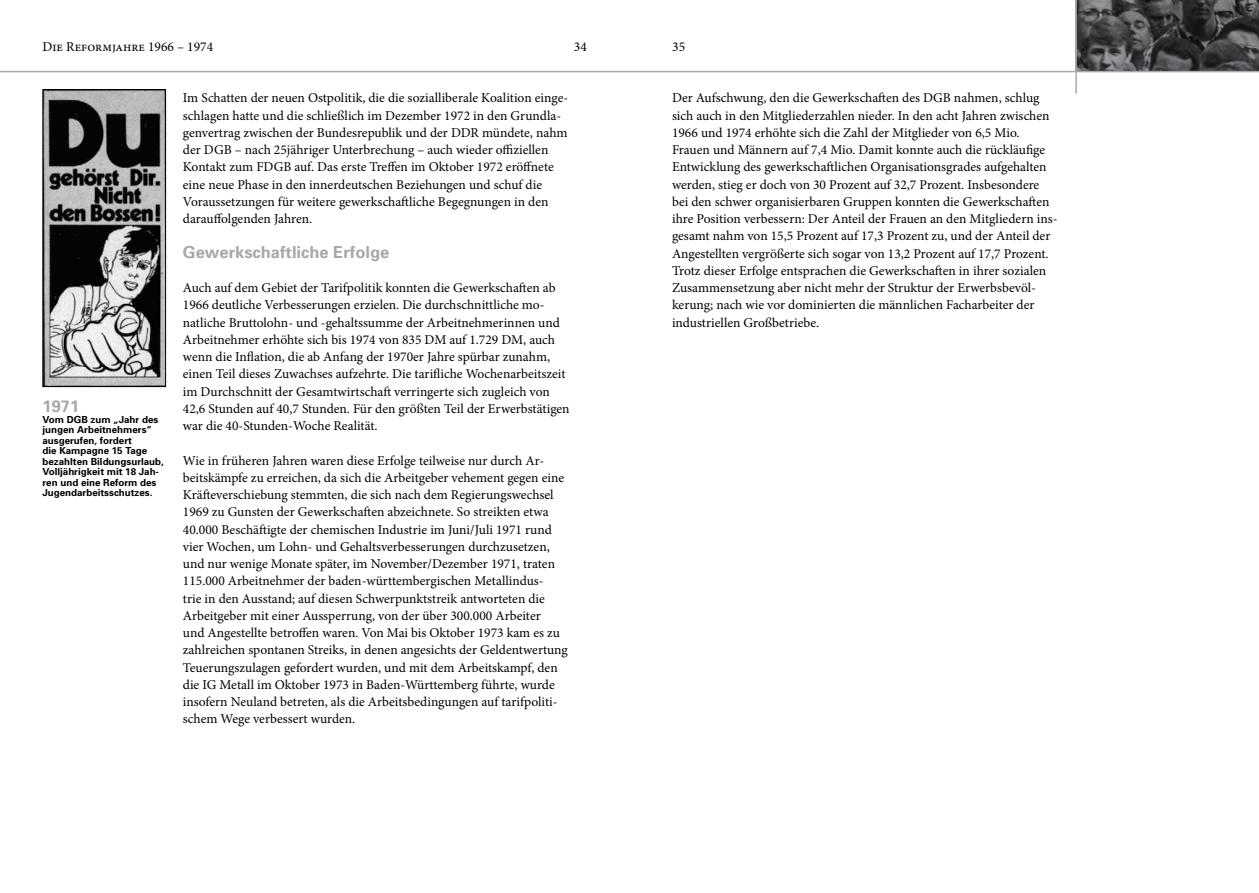
<style>
.page{position:relative;width:1259px;height:893px;background:#fff}
.page>*{position:absolute;margin:0;border:0;box-sizing:border-box;transform-origin:0 0}
.t1{font:700 16.5px "Univers";color:#a7a8aa}
.t2{font:13.5px/17.2px "Minion Pro";color:#000}
.t3{font:700 9.75px/10.5px "Univers";color:#000}
</style>
<div class="page">
<svg style="left:1076px;top:0;width:183px;height:71px;background:#464649"></svg>
<hr style="left:1075px;top:0;width:1px;height:94px;background:#a7a8aa">
<hr style="left:0;top:71px;width:1259px;height:1px;background:#a7a8aa">
<img style="left:45px;top:91px;width:119px;height:294px">
<div style="left:43px;top:89px;width:123px;height:298px;border:1px solid #000"></div>
<p class="t2" style="left:43px;top:38px;width:172px">Die Reformjahre 1966 – 1974</p>
<p class="t2" style="left:574px;top:38px;width:15px">34</p>
<p class="t2" style="left:672px;top:38px;width:15px">35</p>
<p class="t1" style="left:43px;top:396px;width:38px">1971</p>
<p class="t3" style="left:43px;top:414px;width:123px">Vom DGB zum „Jahr des jungen Arbeitnehmers“ ausgerufen, fordert<br>die Kampagne 15 Tage bezahlten Bildungsurlaub,<br>Volljährigkeit mit 18 Jah&shy;ren und eine Reform des<br>Jugendarbeitsschutzes.</p>
<p class="t2" style="left:183px;top:89px;width:387px">Im Schatten der neuen Ostpolitik, die die sozialliberale Koalition einge&shy;schlagen hatte und die schließlich im Dezember 1972 in den Grundla&shy;genvertrag zwischen der Bundesrepublik und der DDR mündete, nahm der DGB – nach 25jähriger Unterbrechung – auch wieder offiziellen Kontakt zum FDGB auf. Das erste Treffen im Oktober 1972 eröffnete eine neue Phase in den innerdeutschen Beziehungen und schuf die Voraussetzungen für weitere gewerkschaftliche Begegnungen in den darauffolgenden Jahren.</p>
<p class="t1" style="left:183px;top:241px;width:208px">Gewerkschaftliche Erfolge</p>
<p class="t2" style="left:183px;top:279px;width:388px">Auch auf dem Gebiet der Tarifpolitik konnten die Gewerkschaften ab 1966 deutliche Verbesserungen erzielen. Die durchschnittliche mo&shy;natliche Bruttolohn- und -gehaltssumme der Arbeitnehmerinnen und Arbeitnehmer erhöhte sich bis 1974 von 835 DM auf 1.729 DM, auch wenn die Inflation, die ab Anfang der 1970er Jahre spürbar zunahm, einen Teil dieses Zuwachses aufzehrte. Die tarifliche Wochenarbeitszeit im Durchschnitt der Gesamtwirtschaft verringerte sich zugleich von 42,6 Stunden auf 40,7 Stunden. Für den größten Teil der Erwerbstätigen war die 40-Stunden-Woche Realität.</p>
<p class="t2" style="left:183px;top:452px;width:386px">Wie in früheren Jahren waren diese Erfolge teilweise nur durch Ar&shy;beitskämpfe zu erreichen, da sich die Arbeitgeber vehement gegen eine Kräfteverschiebung stemmten, die sich nach dem Regierungswechsel 1969 zu Gunsten der Gewerkschaften abzeichnete. So streikten etwa 40.000 Beschäftigte der chemischen Industrie im Juni/Juli 1971 rund vier Wochen, um Lohn- und Gehaltsverbesserungen durchzusetzen, und nur wenige Monate später, im November/Dezember 1971, traten 115.000 Arbeitnehmer der baden-württembergischen Metallindus-<br>trie in den Ausstand; auf diesen Schwerpunktstreik antworteten die Arbeitgeber mit einer Aussperrung, von der über 300.000 Arbeiter<br>und Angestellte betroffen waren. Von Mai bis Oktober 1973 kam es zu zahlreichen spontanen Streiks, in denen angesichts der Geldentwertung Teuerungszulagen gefordert wurden, und mit dem Arbeitskampf, den die IG Metall im Oktober 1973 in Baden-Württemberg führte, wurde insofern Neuland betreten, als die Arbeitsbedingungen auf tarifpoliti&shy;schem Wege verbessert wurden.</p>
<p class="t2" style="left:672px;top:89px;width:387px">Der Aufschwung, den die Gewerkschaften des DGB nahmen, schlug sich auch in den Mitgliederzahlen nieder. In den acht Jahren zwischen 1966 und 1974 erhöhte sich die Zahl der Mitglieder von 6,5 Mio.<br>Frauen und Männern auf 7,4 Mio. Damit konnte auch die rückläufige Entwicklung des gewerkschaftlichen Organisationsgrades aufgehalten werden, stieg er doch von 30 Prozent auf 32,7 Prozent. Insbesondere bei den schwer organisierbaren Gruppen konnten die Gewerkschaften ihre Position verbessern: Der Anteil der Frauen an den Mitgliedern ins&shy;gesamt nahm von 15,5 Prozent auf 17,3 Prozent zu, und der Anteil der Angestellten vergrößerte sich sogar von 13,2 Prozent auf 17,7 Prozent.<br>Trotz dieser Erfolge entsprachen die Gewerkschaften in ihrer sozialen Zusammensetzung aber nicht mehr der Struktur der Erwerbsbevöl&shy;kerung; nach wie vor dominierten die männlichen Facharbeiter der industriellen Großbetriebe.</p>
</div>
